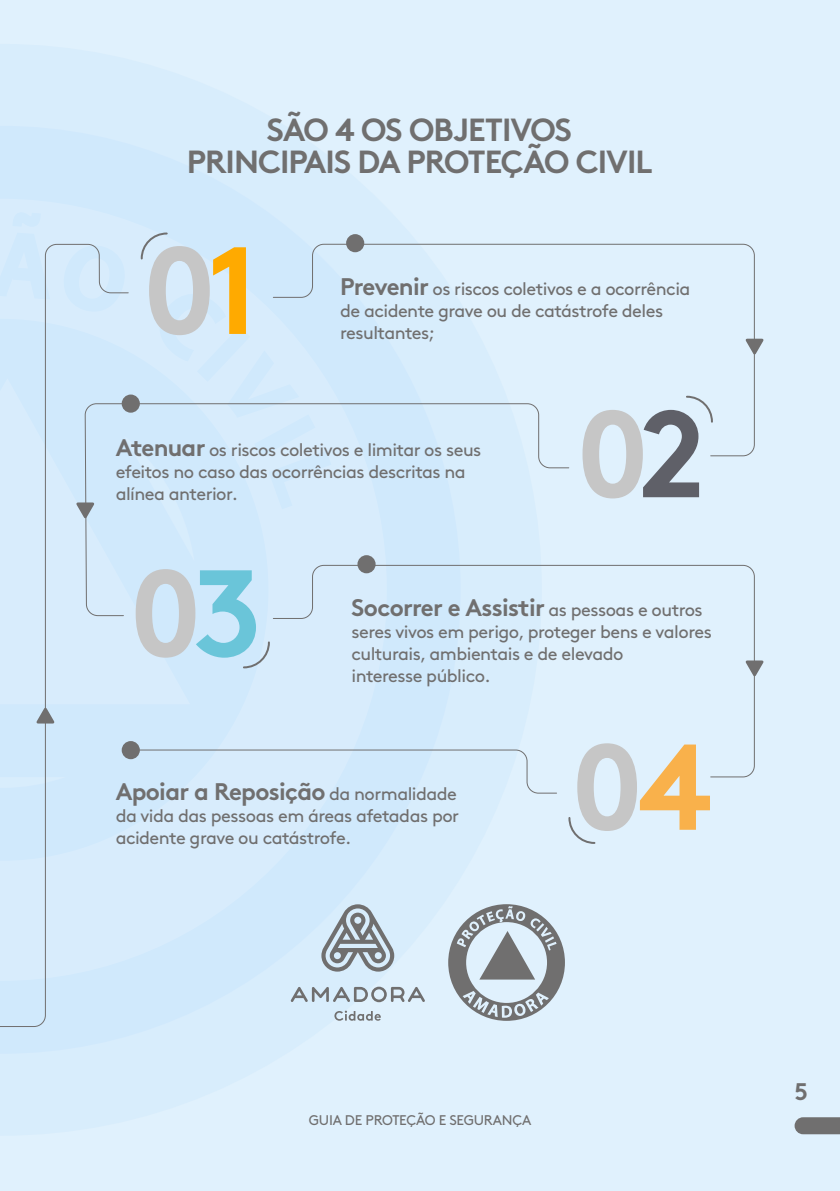
<style>
.page{position:relative;width:840px;height:1191px;background:#fff}
.page>*{position:absolute;margin:0;border:0;box-sizing:border-box;transform-origin:0 0}
.t1{font:700 32px/32px "Brown Std";letter-spacing:-.03em;color:#706f6f;text-align:center}
.t2{font:700 24px "Brown Std";letter-spacing:-.03em;color:#706f6f}
.t3{font:18px/22px "Brown Std";letter-spacing:-.03em;color:#706f6f}
.t4{font:14px "Brown Std";letter-spacing:-.015em;color:#706f6f}
.s1{font-weight:700;font-size:24px}
.s2{font-weight:400;font-size:18px}
</style>
<div class="page">
<div style="left:0;top:0;width:839px;height:1191px;background:#e0f1fd"></div>
<div style="left:0;top:44px;width:541px;height:1091px;background:#e0f1fd"></div>
<div style="left:0;top:126px;width:460px;height:927px;background:#d8edfc"></div>
<div style="left:129px;top:199px;width:257px;height:782px;background:#d8ecfc"></div>
<svg style="left:129px;top:403px;width:440px;height:213px;background:#d4eafb"></svg>
<svg style="left:272px;top:243px;width:483px;height:214px;background:#d9edfb"></svg>
<div style="left:272px;top:564px;width:483px;height:214px;background:#d8edfc"></div>
<div style="left:129px;top:749px;width:428px;height:45px;background:#d8ecfc"></div>
<div style="left:346px;top:234px;width:18px;height:18px;background:#706f6f;border-radius:50%"></div>
<div style="left:357px;top:555px;width:18px;height:18px;background:#706f6f;border-radius:50%"></div>
<div style="left:122px;top:394px;width:18px;height:19px;background:#706f6f;border-radius:50%"></div>
<div style="left:122px;top:741px;width:18px;height:18px;background:#706f6f;border-radius:50%"></div>
<svg style="left:744px;top:339px;width:19px;height:16px"></svg>
<svg style="left:744px;top:660px;width:19px;height:16px"></svg>
<div style="left:0;top:0;width:129px;height:1027px;background:#d8ecfc"></div>
<svg style="left:140px;top:231px;width:106px;height:104px;background:#d6d5c6"></svg>
<svg style="left:582px;top:395px;width:131px;height:103px;background:#c0cad2"></svg>
<svg style="left:136px;top:569px;width:135px;height:100px;background:#b9d9e7"></svg>
<svg style="left:567px;top:743px;width:142px;height:102px;background:#dedace"></svg>
<svg style="left:448px;top:904px;width:116px;height:116px;background:#aeb7be"></svg>
<svg style="left:290px;top:904px;width:135px;height:116px;background:#c5d6e1"></svg>
<svg style="left:794px;top:1117px;width:45px;height:17px"></svg>
<h1 class="t1" style="left:187px;top:114px;width:467px">SÃO 4 OS OBJETIVOS<br>PRINCIPAIS DA PROTEÇÃO CIVIL</h1>
<p class="t3" style="left:340px;top:278px;width:351px"><span class="s1">Prevenir</span> os riscos coletivos e a ocorrência de acidente grave ou de catástrofe deles resultantes;</p>
<p class="t3" style="left:116px;top:438px;width:367px"><span class="s1">Atenuar</span> os riscos coletivos e limitar os seus efeitos no caso das ocorrências descritas na alínea anterior.</p>
<h2 class="t2" style="left:351px;top:593px;width:352px">Socorrer e Assistir <span class="s2">as pessoas e outros</span></h2>
<p class="t3" style="left:351px;top:621px;width:362px">seres vivos em perigo, proteger bens e valores culturais, ambientais e de elevado<br>interesse público.</p>
<h2 class="t2" style="left:116px;top:777px;width:343px">Apoiar a Reposição <span class="s2">da normalidade</span></h2>
<p class="t3" style="left:116px;top:805px;width:345px">da vida das pessoas em áreas afetadas por acidente grave ou catástrofe.</p>
<p class="t4" style="left:308px;top:1112px;width:224px">GUIA DE PROTEÇÃO E SEGURANÇA</p>
<h2 class="t2" style="left:794px;top:1077px;width:15px">5</h2>
</div>
